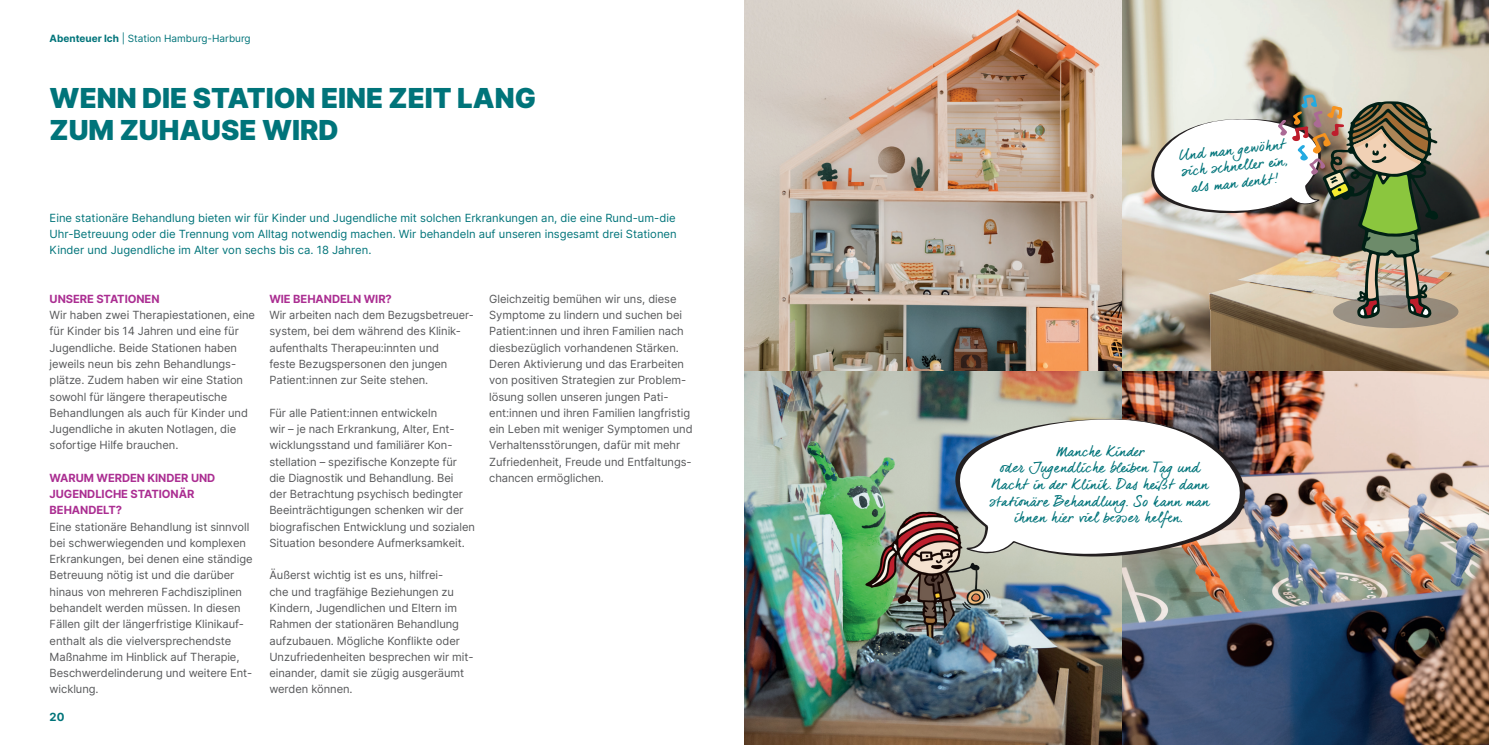
<style>
.page{position:relative;width:1489px;height:745px;background:#fff}
.page>*{position:absolute;margin:0;border:0;box-sizing:border-box;transform-origin:0 0}
.Kapitelheadline__Pet{font:900 27.5px/32.5px "Inter";color:#00747a}
.Subline_Groß__Beide{font:13.75px/16.5px "dear Joe 6";color:#00747a;text-align:center}
.Fließtext{font:11.25px/16.2px "Inter";letter-spacing:-.005em;color:#57585a}
.Subheadline__Petrol{font:11.25px/16.2px "Inter";color:#00747a;text-align:justify}
.Subline_klein{font:700 11.25px/16.2px "Inter";letter-spacing:-.005em;color:#ab2e92}
.Fließtext-2{font:700 11.25px "Inter";letter-spacing:-.005em;color:#ab2e92}
.t1{font:700 11.25px "Inter";color:#00747a}
.Kapitelindex{font:10px "Inter";color:#00747a}
.s1{font-weight:700}
</style>
<div class="page">
<img style="left:744px;top:0;width:377px;height:371px">
<img style="left:1121px;top:0;width:367px;height:371px">
<img style="left:744px;top:371px;width:744px;height:373px">
<svg style="left:951px;top:418px;width:296px;height:138px"></svg>
<div style="left:1332px;top:295px;width:126px;height:33px;background:#968b7c;border-radius:50%"></div>
<img style="left:1149px;top:94px;width:288px;height:224px">
<p class="Kapitelindex" style="left:50px;top:31px;width:202px"><span class="s1">Abenteuer Ich</span> | Station Hamburg-Harburg</p>
<p class="Kapitelheadline__Pet" style="left:50px;top:81px;width:488px">WENN DIE STATION EINE ZEIT LANG<br>ZUM ZUHAUSE WIRD</p>
<p class="Subheadline__Petrol" style="left:50px;top:209px;width:628px">Eine stationäre Behandlung bieten wir für Kinder und Jugendliche mit solchen Erkrankungen an, die eine Rund-um-die Uhr-Betreuung oder die Trennung vom Alltag notwendig machen. Wir behandeln auf unseren insgesamt drei Stationen Kinder und Jugendliche im Alter von sechs bis ca. 18 Jahren.</p>
<p class="Subline_klein" style="left:50px;top:290px;width:111px">UNSERE STATIONEN</p>
<p class="Fließtext" style="left:50px;top:306px;width:207px">Wir haben zwei Therapiestationen, eine für Kinder bis 14 Jahren und eine für Jugendliche. Beide Stationen haben jeweils neun bis zehn Behandlungs&shy;plätze. Zudem haben wir eine Station sowohl für längere therapeutische Behandlungen als auch für Kinder und Jugendliche in akuten Notlagen, die sofortige Hilfe brauchen.</p>
<p class="Subline_klein" style="left:50px;top:469px;width:167px">WARUM WERDEN KINDER UND<br>JUGENDLICHE STATIONÄR<br>BEHANDELT?</p>
<p class="Fließtext" style="left:50px;top:518px;width:204px">Eine stationäre Behandlung ist sinnvoll bei schwerwiegenden und komplexen Erkrankungen, bei denen eine ständige Betreuung nötig ist und die darüber hinaus von mehreren Fachdisziplinen behandelt werden müssen. In diesen Fällen gilt der längerfristige Klinikauf&shy;enthalt als die vielversprechendste Maßnahme im Hinblick auf Therapie, Beschwerdelinderung und weitere Ent&shy;wicklung.</p>
<p class="t1" style="left:50px;top:708px;width:16px">20</p>
<p class="Fließtext-2" style="left:269px;top:290px;width:124px">WIE BEHANDELN WIR?</p>
<p class="Fließtext" style="left:269px;top:306px;width:203px">Wir arbeiten nach dem Bezugsbetreuer-- system, bei dem während des Klinik&shy;aufenthalts Therapeu:innten und<br>feste Bezugspersonen den jungen Patient:innen zur Seite stehen.</p>
<p class="Fließtext" style="left:269px;top:404px;width:207px">Für alle Patient:innen entwickeln<br>wir – je nach Erkrankung, Alter, Ent&shy;wicklungsstand und familiärer Kon&shy;stellation – spezifische Konzepte für die Diagnostik und Behandlung. Bei<br>der Betrachtung psychisch bedingter Beeinträchtigungen schenken wir der biografischen Entwicklung und sozialen Situation besondere Aufmerksamkeit.</p>
<p class="Fließtext" style="left:269px;top:566px;width:205px">Äußerst wichtig ist es uns, hilfrei-<br>che und tragfähige Beziehungen zu Kindern, Jugendlichen und Eltern im Rahmen der stationären Behandlung aufzubauen. Mögliche Konflikte oder Unzufriedenheiten besprechen wir mit&shy;einander, damit sie zügig ausgeräumt werden können.</p>
<p class="Fließtext" style="left:489px;top:290px;width:205px">Gleichzeitig bemühen wir uns, diese Symptome zu lindern und suchen bei Patient:innen und ihren Familien nach diesbezüglich vorhandenen Stärken.<br>Deren Aktivierung und das Erarbeiten von positiven Strategien zur Problem&shy;lösung sollen unseren jungen Pati&shy;ent:innen und ihren Familien langfristig ein Leben mit weniger Symptomen und Verhaltensstörungen, dafür mit mehr Zufriedenheit, Freude und Entfaltungs&shy;chancen ermöglichen.</p>
<p class="Subline_Groß__Beide" style="left:1178px;top:147px;width:109px;rotate:-6deg">Und man gewöhnt</p>
<p class="Subline_Groß__Beide" style="left:1180px;top:163px;width:108px;rotate:-6deg">si ch schneller ein,</p>
<p class="Subline_Groß__Beide" style="left:1190px;top:179px;width:89px;rotate:-6deg">als man de nkt!</p>
<p class="Subline_Groß__Beide" style="left:1056px;top:442px;width:90px">Manche Kinder</p>
<p class="Subline_Groß__Beide" style="left:988px;top:459px;width:222px">oder Jugendliche bleiben Tag und Nacht in der Klinik. Das heißt dann stationäre Behandlung. So kann man ihnen hier viel besser helfen.</p>
</div>
